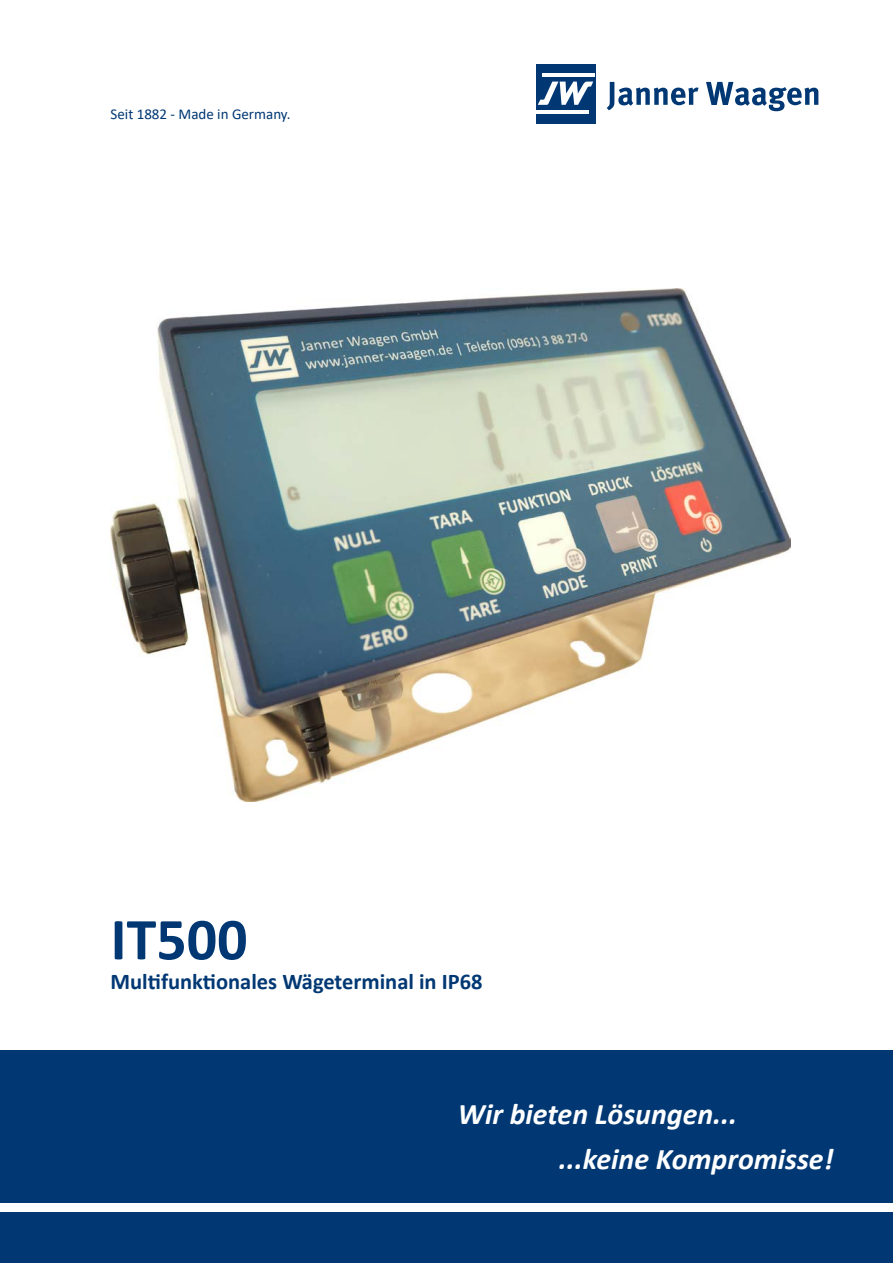
<style>
.page{position:relative;width:893px;height:1263px;background:#fff}
.page>*{position:absolute;margin:0;border:0;box-sizing:border-box;transform-origin:0 0}
.t1{font:700 60px "Calibri";color:#013874}
.t2{font:italic 700 30px "Calibri";color:#fff}
.t3{font:700 22.5px "Calibri";color:#013874}
.t4{font:15px "Calibri";color:#013874}
</style>
<div class="page">
<div style="left:0;top:1050px;width:893px;height:213px;background:#013874"></div>
<div style="left:536px;top:64px;width:59px;height:59px;background:#013874"></div>
<hr style="left:542px;top:74px;width:53px;height:3px;background:#fff">
<hr style="left:536px;top:110px;width:53px;height:3px;background:#fff">
<svg style="left:538px;top:82px;width:55px;height:23px"></svg>
<svg style="left:607px;top:82px;width:211px;height:29px"></svg>
<div style="left:0;top:1203px;width:893px;height:9px;background:#fff"></div>
<img style="left:111px;top:288px;width:680px;height:513px">
<p class="t4" style="left:111px;top:104px;width:181px">Seit 1882 - Made in Germany.</p>
<p class="t1" style="left:111px;top:897px;width:138px">IT500</p>
<p class="t3" style="left:111px;top:966px;width:374px">Multifunktionales Wägeterminal in IP68</p>
<p class="t2" style="left:458px;top:1093px;width:281px">Wir bieten Lösungen...</p>
<p class="t2" style="left:559px;top:1138px;width:276px">...keine Kompromisse!</p>
</div>
